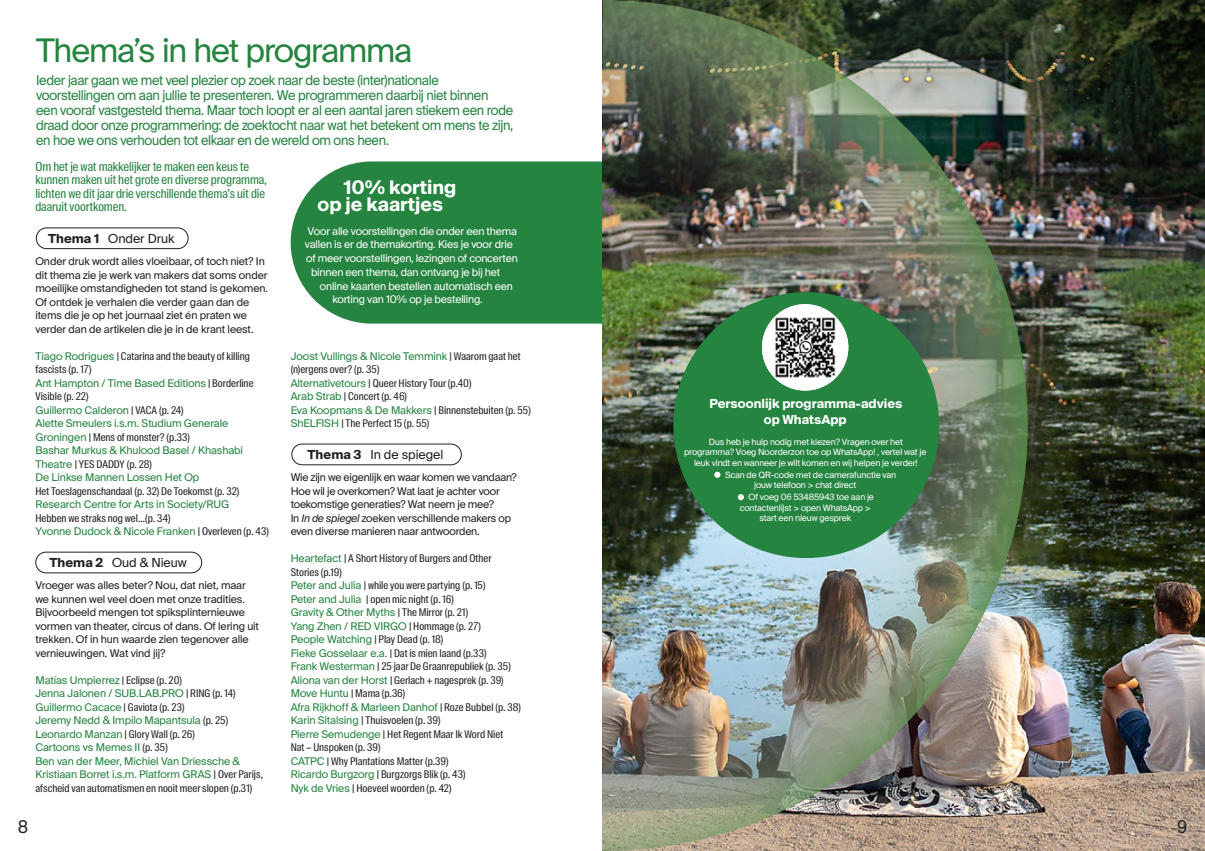
<style>
.page{position:relative;width:1205px;height:851px;background:#fff}
.page>*{position:absolute;margin:0;border:0;box-sizing:border-box;transform-origin:0 0}
.Titel_Fullpage{font:32.5px "Noorderzon";letter-spacing:-.035em;color:#258440}
.t1{font:700 18.75px "Noorderzon";color:#fff}
.Introtekst{font:17.5px "Noorderzon";color:#231f20;scale:.95 1}
.Introtekst-2{font:13.5px/15px "Noorderzon";letter-spacing:-.025em;color:#258440;scale:.95 1}
.broodtekst8_5{font:condensed 12.5px/13.5px "Noorderzon";letter-spacing:-.01em;color:#258440}
.t2{font:12.5px "Noorderzon";letter-spacing:-.005em;color:#231f20}
.t3{font:700 12.5px "Noorderzon";color:#fff}
.broodtekst8_5-2{font:condensed 10.62px/13.5px "Noorderzon";color:#231f20}
.broodtekst8_5-3{font:10.62px/13.5px "Noorderzon";letter-spacing:-.01em;color:#258440}
.broodtekst8_5-4{font:10.62px/13.5px "Noorderzon";letter-spacing:-.015em;color:#231f20}
.t4{font:10.62px "Noorderzon";letter-spacing:-.02em;color:#fff}
.t5{font:8.75px/10.5px "Noorderzon";letter-spacing:-.02em;color:#fff;text-align:center}
.s1{font-weight:700}
.s2{font-stretch:normal;color:#258440}
.s3{font-stretch:condensed;color:#231f20}
.s4{color:#231f20}
.s5{font-stretch:normal}
.s6{font-style:italic}
</style>
<div class="page">
<div style="left:36px;top:227px;width:152px;height:22px;border:1px solid #231f20;border-radius:10px"></div>
<div style="left:35px;top:551px;width:167px;height:22px;border:1px solid #231f20;border-radius:10px"></div>
<div style="left:291px;top:443px;width:171px;height:22px;border:1px solid #231f20;border-radius:10px"></div>
<div style="left:291px;top:161px;width:311px;height:162px;background:#258440"></div>
<img style="left:1028px;top:0;width:177px;height:850px">
<img style="left:602px;top:0;width:426px;height:850px">
<div style="left:673px;top:292px;width:266px;height:266px;background:#258440;border-radius:50%"></div>
<div style="left:714px;top:471px;width:6px;height:7px;background:#fff;border-radius:50%"></div>
<svg style="left:738px;top:494px;width:6px;height:6px"></svg>
<img style="left:762px;top:304px;width:86px;height:86px;border-radius:43px">
<p class="Titel_Fullpage" style="left:36px;top:32px;width:378px">Thema’s in het programma</p>
<p class="Introtekst-2" style="left:36px;top:73px;width:425px">Ieder jaar gaan we met veel plezier op zoek naar de beste (inter)nationale</p>
<p class="Introtekst-2" style="left:36px;top:88px;width:478px">voorstellingen om aan jullie te presenteren. We programmeren daarbij niet binnen</p>
<p class="Introtekst-2" style="left:36px;top:103px;width:504px">een vooraf vastgesteld thema. Maar toch loopt er al een aantal jaren stiekem een rode draad door onze programmering: de zoektocht naar wat het betekent om mens te zijn,</p>
<p class="Introtekst-2" style="left:36px;top:133px;width:373px">en hoe we ons verhouden tot elkaar en de wereld om ons heen.</p>
<p class="broodtekst8_5" style="left:35px;top:159px;width:233px">Om het je wat makkelijker te maken een keus te kunnen maken uit het grote en diverse programma, lichten we dit jaar drie verschillende thema’s uit die daaruit voortkomen.</p>
<p class="t2" style="left:48px;top:231px;width:128px"><span class="s1">Thema 1</span> Onder Druk</p>
<p class="broodtekst8_5-4" style="left:35px;top:255px;width:234px">Onder druk wordt alles vloeibaar, of toch niet? In dit thema zie je werk van makers dat soms onder moeilijke omstandigheden tot stand is gekomen.<br>Of ontdek je verhalen die verder gaan dan de items die je op het journaal ziet én praten we verder dan de artikelen die je in de krant leest.</p>
<p class="broodtekst8_5-2" style="left:35px;top:349px;width:216px"><span class="s2">Tiago Rodrigues</span> | Catarina and the beauty of killing fascists (p. 17)</p>
<p class="broodtekst8_5-3" style="left:35px;top:376px;width:220px">Ant Hampton / Time Based Editions <span class="s3">| Borderline<br>Visible (p. 22)</span></p>
<p class="broodtekst8_5-3" style="left:35px;top:403px;width:150px">Guillermo Calderon <span class="s3">| VACA (p. 24)</span></p>
<p class="broodtekst8_5-3" style="left:35px;top:417px;width:194px">Alette Smeulers i.s.m. Studium Generale<br>Groningen <span class="s3">| Mens of monster? (p.33)</span></p>
<p class="broodtekst8_5-3" style="left:35px;top:444px;width:209px">Bashar Murkus &amp; Khulood Basel / Khashabi<br>Theatre <span class="s3">| YES DADDY (p. 28)</span></p>
<p class="broodtekst8_5-3" style="left:35px;top:471px;width:165px">De Linkse Mannen Lossen Het Op</p>
<p class="broodtekst8_5-2" style="left:35px;top:484px;width:205px">Het Toeslagenschandaal (p. 32) De Toekomst (p. 32)</p>
<p class="broodtekst8_5-3" style="left:35px;top:498px;width:195px">Research Centre for Arts in Society/RUG</p>
<p class="broodtekst8_5-2" style="left:35px;top:511px;width:137px">Hebben we straks nog wel...(p. 34)</p>
<p class="broodtekst8_5-3" style="left:35px;top:525px;width:235px">Yvonne Dudock &amp; Nicole Franken <span class="s3">| Overleven (p. 43)</span></p>
<p class="t2" style="left:49px;top:555px;width:139px"><span class="s1">Thema 2</span> Oud &amp; Nieuw</p>
<p class="broodtekst8_5-4" style="left:35px;top:579px;width:225px">Vroeger was alles beter? Nou, dat niet, maar we kunnen wel veel doen met onze tradities.<br>Bijvoorbeeld mengen tot spiksplinternieuwe vormen van theater, circus of dans. Of lering uit trekken. Of in hun waarde zien tegenover alle vernieuwingen. Wat vind jij?</p>
<p class="broodtekst8_5-3" style="left:35px;top:673px;width:148px">Matías Umpierrez <span class="s3">| Eclipse (p. 20)</span></p>
<p class="broodtekst8_5-3" style="left:35px;top:687px;width:202px">Jenna Jalonen / SUB.LAB.PRO <span class="s3">| RING (p. 14)</span></p>
<p class="broodtekst8_5-3" style="left:35px;top:700px;width:151px">Guillermo Cacace <span class="s3">| Gaviota (p. 23)</span></p>
<p class="broodtekst8_5-3" style="left:35px;top:714px;width:194px">Jeremy Nedd &amp; Impilo Mapantsula <span class="s3">(p. 25)</span></p>
<p class="broodtekst8_5-2" style="left:35px;top:727px;width:161px"><span class="s2">Leonardo Manzan</span> | Glory Wall (p. 26)</p>
<p class="broodtekst8_5-3" style="left:35px;top:741px;width:134px">Cartoons vs Memes II <span class="s3">(p. 35)</span></p>
<p class="broodtekst8_5-3" style="left:35px;top:754px;width:229px">Ben van der Meer, Michiel Van Driessche &amp;<br>Kristiaan Borret i.s.m. Platform GRAS <span class="s4">|</span> <span class="s3">Over Parijs, afscheid van automatismen en nooit meer slopen (p.31)</span></p>
<p class="t1" style="left:344px;top:176px;width:114px">10% korting</p>
<p class="t1" style="left:318px;top:194px;width:127px">op je kaartjes</p>
<p class="t4" style="left:307px;top:225px;width:211px">Voor alle voorstellingen die onder een thema</p>
<p class="t4" style="left:305px;top:238px;width:209px">vallen is er de themakorting. Kies je voor drie</p>
<p class="t4" style="left:306px;top:252px;width:213px">of meer voorstellingen, lezingen of concerten</p>
<p class="t4" style="left:311px;top:266px;width:191px">binnen een thema, dan ontvang je bij het</p>
<p class="t4" style="left:320px;top:280px;width:194px">online kaarten bestellen automatisch een</p>
<p class="t4" style="left:332px;top:293px;width:152px">korting van 10% op je bestelling.</p>
<p class="broodtekst8_5-2" style="left:291px;top:349px;width:231px"><span class="s2">Joost Vullings &amp; Nicole Temmink</span> | Waarom gaat het (n)ergens over? (p. 35)</p>
<p class="broodtekst8_5-2" style="left:291px;top:376px;width:182px"><span class="s2">Alternativetours</span> <span class="s5">|</span> Queer History Tour (p.40)</p>
<p class="broodtekst8_5-2" style="left:291px;top:389px;width:118px"><span class="s2">Arab Strab</span> | Concert (p. 46)</p>
<p class="broodtekst8_5-2" style="left:291px;top:403px;width:242px"><span class="s2">Eva Koopmans &amp; De Makkers</span> | Binnenstebuiten (p. 55)</p>
<p class="broodtekst8_5-2" style="left:291px;top:416px;width:140px"><span class="s2">ShELFISH</span> | The Perfect 15 (p. 55)</p>
<p class="t2" style="left:307px;top:447px;width:137px"><span class="s1">Thema 3</span> In de spiegel</p>
<p class="broodtekst8_5-4" style="left:291px;top:471px;width:228px">Wie zijn we eigenlijk en waar komen we vandaan?<br>Hoe wil je overkomen? Wat laat je achter voor toekomstige generaties? Wat neem je mee?</p>
<p class="broodtekst8_5-4" style="left:291px;top:511px;width:222px">In <span class="s6">In de spiegel</span> zoeken verschillende makers op even diverse manieren naar antwoorden.</p>
<p class="broodtekst8_5-2" style="left:291px;top:551px;width:202px"><span class="s2">Heartefact</span> | A Short History of Burgers and Other</p>
<p class="broodtekst8_5-2" style="left:291px;top:565px;width:53px">Stories (p.19)</p>
<p class="broodtekst8_5-2" style="left:291px;top:578px;width:197px"><span class="s2">Peter and Julia</span> | while you were partying (p. 15)</p>
<p class="broodtekst8_5-2" style="left:291px;top:592px;width:165px"><span class="s2">Peter and Julia</span> | open mic night (p. 16)</p>
<p class="broodtekst8_5-3" style="left:291px;top:606px;width:179px">Gravity &amp; Other Myths <span class="s3">| The Mirror (p. 21)</span></p>
<p class="broodtekst8_5-3" style="left:291px;top:619px;width:192px">Yang Zhen / RED VIRGO <span class="s3">| Hommage (p. 27)</span></p>
<p class="broodtekst8_5-2" style="left:291px;top:632px;width:154px"><span class="s2">People Watching</span> | Play Dead (p. 18)</p>
<p class="broodtekst8_5-2" style="left:291px;top:646px;width:197px"><span class="s2">Fieke Gosselaar e.a.</span> | Dat is mien laand (p.33)</p>
<p class="broodtekst8_5-2" style="left:291px;top:659px;width:222px"><span class="s2">Frank Westerman</span> | 25 jaar De Graanrepubliek (p. 35)</p>
<p class="broodtekst8_5-2" style="left:291px;top:673px;width:215px"><span class="s2">Aliona van der Horst</span> | Gerlach + nagesprek (p. 39)</p>
<p class="broodtekst8_5-2" style="left:291px;top:686px;width:116px"><span class="s2">Move Huntu</span> | Mama (p.36)</p>
<p class="broodtekst8_5-3" style="left:291px;top:700px;width:232px">Afra Rijkhoff &amp; Marleen Danhof <span class="s3">| Roze Bubbel (p. 38)</span></p>
<p class="broodtekst8_5-2" style="left:291px;top:713px;width:151px"><span class="s2">Karin Sitalsing</span> <span class="s5">|</span> Thuisvoelen (p. 39)</p>
<p class="broodtekst8_5-2" style="left:291px;top:727px;width:214px"><span class="s2">Pierre Semudenge</span> | Het Regent Maar Ik Word Niet</p>
<p class="broodtekst8_5-2" style="left:291px;top:740px;width:91px">Nat – Unspoken (p. 39)</p>
<p class="broodtekst8_5-2" style="left:291px;top:754px;width:159px"><span class="s2">CATPC</span> | Why Plantations Matter (p.39)</p>
<p class="broodtekst8_5-2" style="left:291px;top:767px;width:176px"><span class="s2">Ricardo Burgzorg</span> | Burgzorgs Blik (p. 43)</p>
<p class="broodtekst8_5-2" style="left:291px;top:781px;width:162px"><span class="s2">Nyk de Vries</span> | Hoeveel woorden (p. 42)</p>
<p class="t3" style="left:709px;top:396px;width:194px">Persoonlijk programma-advies</p>
<p class="t3" style="left:764px;top:412px;width:84px">op WhatsApp</p>
<p class="t5" style="left:709px;top:436px;width:195px">Dus heb je hulp nodig met kiezen? Vragen over het</p>
<p class="t5" style="left:684px;top:447px;width:244px">programma? Voeg Noorderzon toe op WhatsApp! , vertel wat je leuk vindt en wanneer je wilt komen en wij helpen je verder!</p>
<p class="t5" style="left:725px;top:469px;width:173px">Scan de QR-code met de camerafunctie van</p>
<p class="t5" style="left:754px;top:480px;width:104px">jouw telefoon &gt; chat direct</p>
<p class="t5" style="left:748px;top:492px;width:127px">Of voeg 06 53485943 toe aan je</p>
<p class="t5" style="left:740px;top:502px;width:133px">contactenlijst &gt; open WhatsApp &gt;</p>
<p class="t5" style="left:759px;top:513px;width:93px">start een nieuw gesprek</p>
<p class="Introtekst" style="left:18px;top:816px;width:12px">8</p>
<p class="Introtekst" style="left:1177px;top:816px;width:12px">9</p>
</div>
